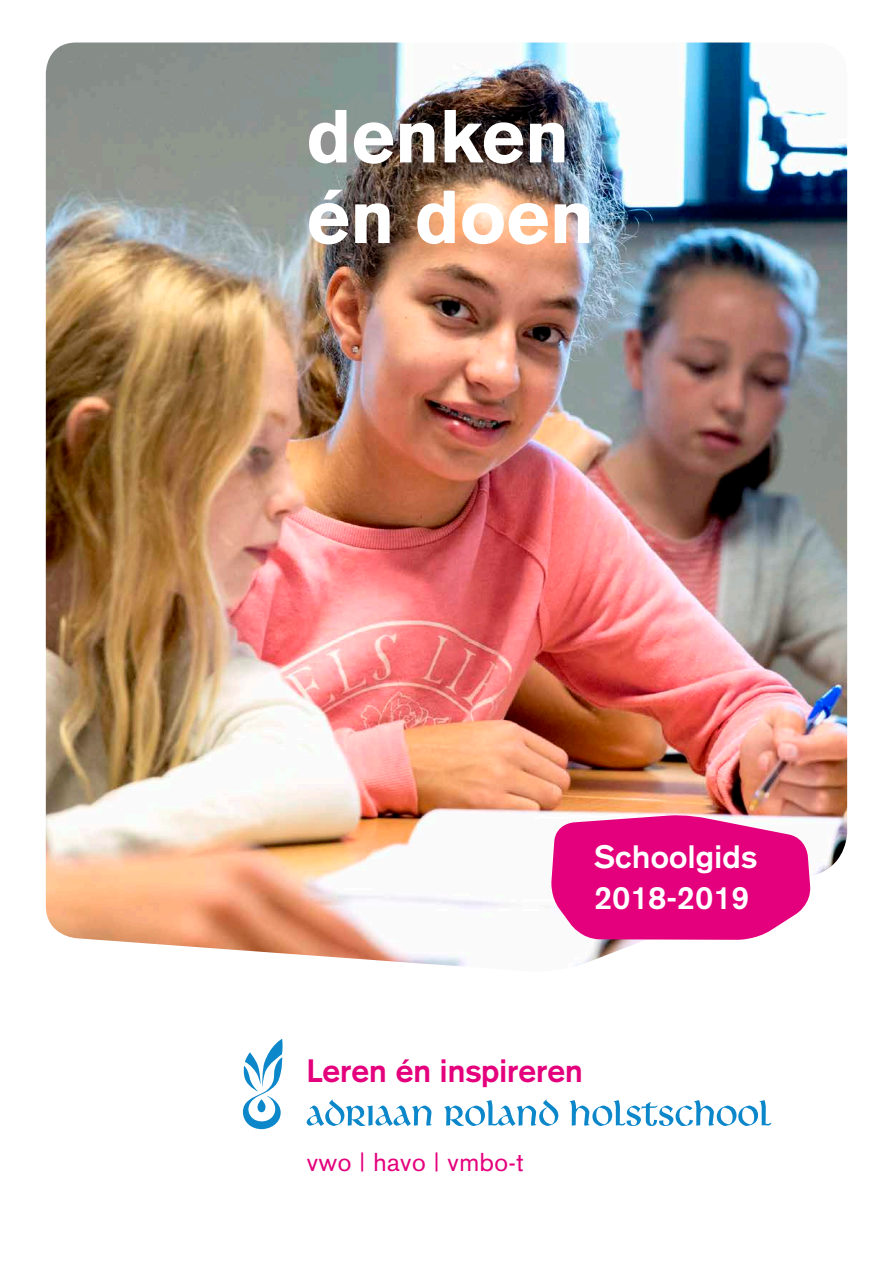
<style>
.page{position:relative;width:893px;height:1263px;background:#fff}
.page>*{position:absolute;margin:0;border:0;box-sizing:border-box;transform-origin:0 0}
.t1{font:700 74.25px/80.7px "Akzidenz Grotesk BE";color:#fff}
.t2{font:700 31.8px/40.3px "Akzidenz Grotesk";letter-spacing:.01em;color:#fff}
.t3{font:700 31.8px "Akzidenz Grotesk";color:#e4007c}
.t4{font:25.5px "Akzidenz Grotesk";letter-spacing:.02em;color:#e4007c}
</style>
<div class="page">
<img style="left:46px;top:43px;width:801px;height:923px">
<svg style="left:307px;top:1099px;width:125px;height:27px"></svg>
<svg style="left:444px;top:1099px;width:114px;height:27px"></svg>
<svg style="left:570px;top:1100px;width:201px;height:26px"></svg>
<svg style="left:242px;top:1039px;width:41px;height:90px"></svg>
<svg style="left:550px;top:814px;width:261px;height:126px;background:#e6238d"></svg>
<h1 class="t1" style="left:307px;top:97px;width:289px">denken én doen</h1>
<p class="t2" style="left:594px;top:837px;width:164px">Schoolgids<br>2018-2019</p>
<p class="t3" style="left:307px;top:1051px;width:278px">Leren én inspireren</p>
<p class="t4" style="left:307px;top:1147px;width:218px">vwo | havo | vmbo-t</p>
</div>
